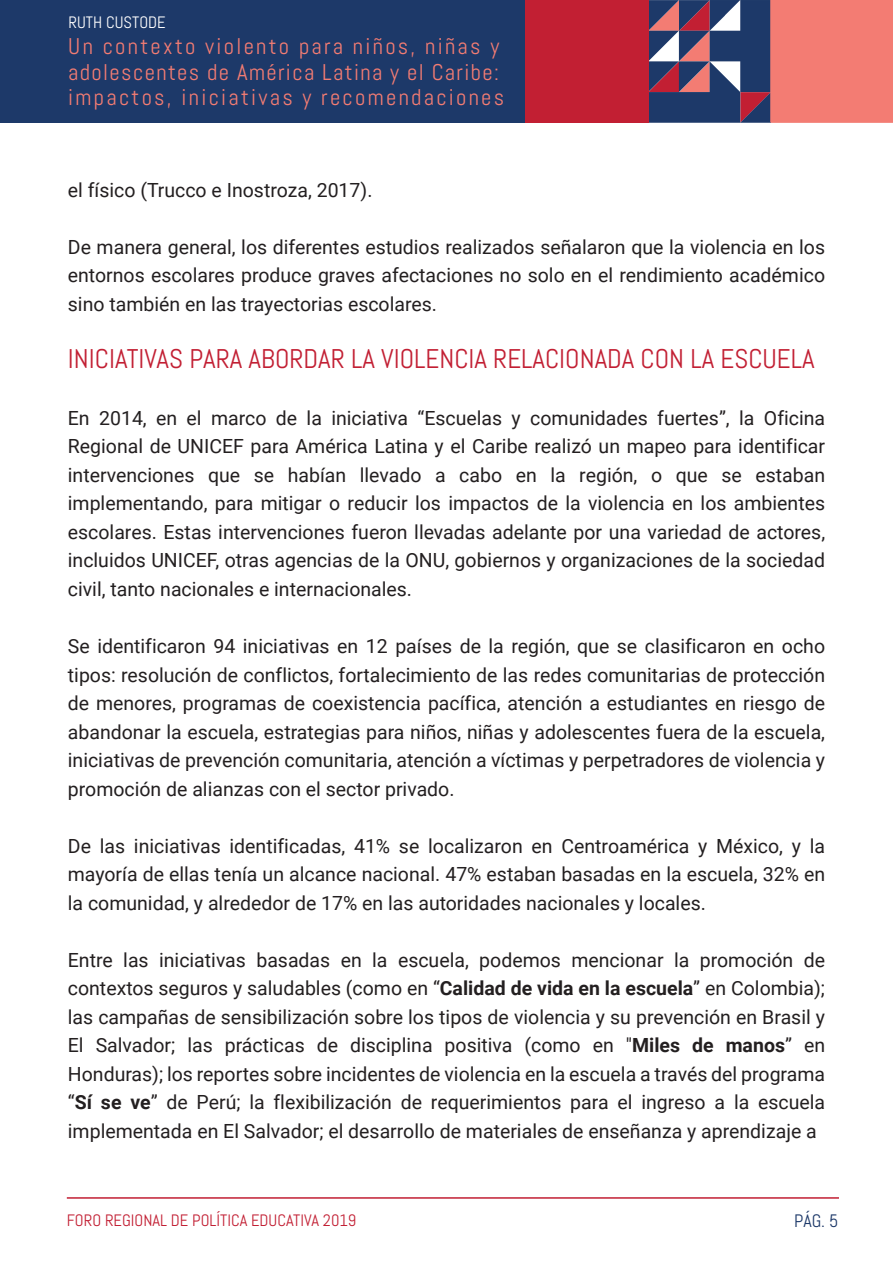
<style>
.page{position:relative;width:893px;height:1263px;background:#fff}
.page>*{position:absolute;margin:0;border:0;box-sizing:border-box;transform-origin:0 0}
.t1{font:27px "Abel";color:#c21f33}
.t2{font:22.65px/25.5px "Abel";letter-spacing:.1em;color:#f37c73}
.t3{font:19.5px/28.5px "Roboto";color:#231f20;text-align:justify}
.t4{font:18px "Abel";color:#1d3969}
.t5{font:16.5px "Abel";color:#c21f33}
.t6{font:16.5px "Abel";color:#fff}
.s1{font-weight:700}
</style>
<div class="page">
<hr style="left:67px;top:1197px;width:772px;height:2px;background:#c21f33">
<div style="left:0;top:0;width:630px;height:123px;background:#1d3969"></div>
<div style="left:525px;top:0;width:123px;height:123px;background:#c21f33"></div>
<svg style="left:648px;top:0;width:245px;height:123px;background:#a66573"></svg>
<p class="t6" style="left:69px;top:12px;width:99px">RUTH CUSTODE</p>
<p class="t2" style="left:68px;top:34px;width:437px">Un contexto violento para niños, niñas y adolescentes de América Latina y el Caribe: impactos, iniciativas y recomendaciones</p>
<p class="t3" style="left:68px;top:175px;width:306px">el físico (Trucco e Inostroza, 2017).</p>
<p class="t3" style="left:68px;top:232px;width:759px">De manera general, los diferentes estudios realizados señalaron que la violencia en los entornos escolares produce graves afectaciones no solo en el rendimiento académico sino también en las trayectorias escolares.</p>
<h1 class="t1" style="left:68px;top:341px;width:748px">INICIATIVAS PARA ABORDAR LA VIOLENCIA RELACIONADA CON LA ESCUELA</h1>
<p class="t3" style="left:68px;top:403px;width:759px">En 2014, en el marco de la iniciativa “Escuelas y comunidades fuertes”, la Oficina Regional de UNICEF para América Latina y el Caribe realizó un mapeo para identificar intervenciones que se habían llevado a cabo en la región, o que se estaban implementando, para mitigar o reducir los impactos de la violencia en los ambientes escolares. Estas intervenciones fueron llevadas adelante por una variedad de actores, incluidos UNICEF, otras agencias de la ONU, gobiernos y organizaciones de la sociedad civil, tanto nacionales e internacionales.</p>
<p class="t3" style="left:68px;top:631px;width:759px">Se identificaron 94 iniciativas en 12 países de la región, que se clasificaron en ocho tipos: resolución de conflictos, fortalecimiento de las redes comunitarias de protección de menores, programas de coexistencia pacífica, atención a estudiantes en riesgo de abandonar la escuela, estrategias para niños, niñas y adolescentes fuera de la escuela, iniciativas de prevención comunitaria, atención a víctimas y perpetradores de violencia y promoción de alianzas con el sector privado.</p>
<p class="t3" style="left:68px;top:831px;width:759px">De las iniciativas identificadas, 41% se localizaron en Centroamérica y México, y la mayoría de ellas tenía un alcance nacional. 47% estaban basadas en la escuela, 32% en la comunidad, y alrededor de 17% en las autoridades nacionales y locales.</p>
<p class="t3" style="left:68px;top:945px;width:759px">Entre las iniciativas basadas en la escuela, podemos mencionar la promoción de contextos seguros y saludables (como en “<span class="s1">Calidad de vida en la escuela</span>” en Colombia); las campañas de sensibilización sobre los tipos de violencia y su prevención en Brasil y El Salvador; las prácticas de disciplina positiva (como en "<span class="s1">Miles de manos</span>” en Honduras); los reportes sobre incidentes de violencia en la escuela a través del programa “<span class="s1">Sí se ve</span>” de Perú; la flexibilización de requerimientos para el ingreso a la escuela implementada en El Salvador; el desarrollo de materiales de enseñanza y aprendizaje a</p>
<p class="t5" style="left:67px;top:1209px;width:291px">FORO REGIONAL DE POLÍTICA EDUCATIVA 2019</p>
<p class="t4" style="left:794px;top:1209px;width:46px">PÁG. 5</p>
</div>
